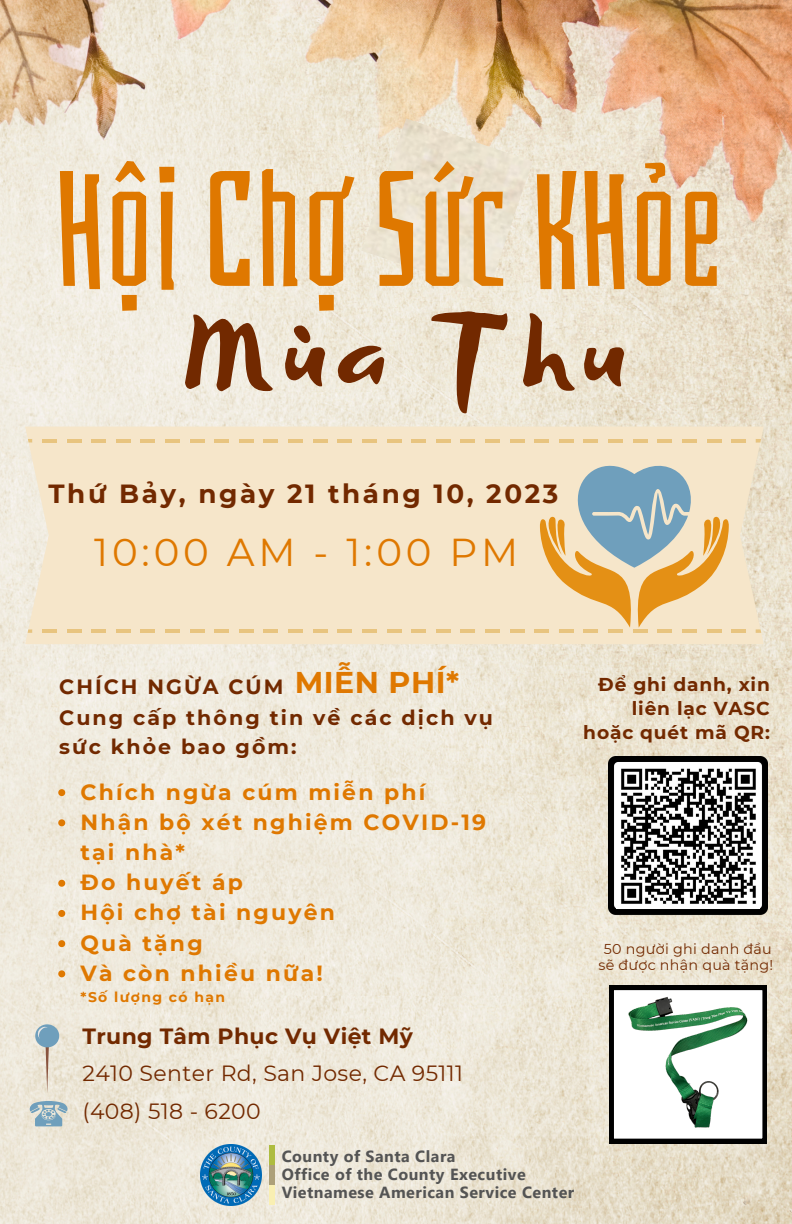
<style>
.page{position:relative;width:792px;height:1224px;background:#fff}
.page>*{position:absolute;margin:0;border:0;box-sizing:border-box;transform-origin:0 0}
.t1{font:161.8px "Bahianita";color:#df7800}
.t2{font:116.4px "Beach Resort";letter-spacing:.105em;color:#722900}
.t3{font:38.8px "Montserrat";letter-spacing:.1em;color:#df7800}
.t4{font:700 30px "Montserrat";letter-spacing:.015em;color:#df7800}
.t5{font:700 26.2px "Montserrat";letter-spacing:.1em;color:#722900}
.t6{font:700 22px/30.2px "Montserrat";letter-spacing:.1em;color:#df7800}
.t7{font:22px "Montserrat";letter-spacing:.015em;color:#722900}
.t8{font:700 22px "Montserrat";letter-spacing:.015em;color:#722900}
.t9{font:700 20.6px/28.4px "Montserrat";letter-spacing:.1em;color:#722900}
.t10{font:700 18.6px/24px "Montserrat";letter-spacing:.045em;color:#722900;text-align:right}
.t11{font:700 16px "Segoe UI";letter-spacing:.03em;color:#545454}
.t12{font:14.2px/16.6px "Montserrat";letter-spacing:.015em;color:#722900;text-align:center}
.t13{font:700 14px "Montserrat";letter-spacing:.1em;color:#df7800}
</style>
<div class="page">
<img style="left:0;top:0;width:792px;height:1224px">
<img style="left:361px;top:118px;width:172px;height:175px">
<svg style="left:35px;top:1024px;width:24px;height:69px;background:#c8cdc8"></svg>
<svg style="left:29px;top:1101px;width:39px;height:25px"></svg>
<svg style="left:58px;top:789px;width:7px;height:7px"></svg>
<svg style="left:58px;top:819px;width:7px;height:7px"></svg>
<svg style="left:58px;top:880px;width:7px;height:7px"></svg>
<svg style="left:58px;top:910px;width:7px;height:7px"></svg>
<svg style="left:58px;top:940px;width:7px;height:7px"></svg>
<svg style="left:58px;top:970px;width:7px;height:7px"></svg>
<div style="left:25px;top:427px;width:739px;height:217px;background:#f6e6ca"></div>
<hr style="left:288px;top:439px;width:15px;height:3px;background:#e8c47f">
<hr style="left:264px;top:439px;width:14px;height:3px;background:#e8c47f">
<hr style="left:214px;top:439px;width:15px;height:3px;background:#e8c47f">
<hr style="left:264px;top:629px;width:14px;height:4px;background:#e8c47f">
<hr style="left:239px;top:629px;width:15px;height:4px;background:#e8c47f">
<hr style="left:239px;top:439px;width:15px;height:3px;background:#e8c47f">
<hr style="left:288px;top:629px;width:15px;height:4px;background:#e8c47f">
<hr style="left:362px;top:439px;width:15px;height:3px;background:#e8c47f">
<hr style="left:387px;top:629px;width:14px;height:4px;background:#e8c47f">
<hr style="left:313px;top:629px;width:15px;height:4px;background:#e8c47f">
<hr style="left:362px;top:629px;width:15px;height:4px;background:#e8c47f">
<hr style="left:337px;top:439px;width:15px;height:3px;background:#e8c47f">
<hr style="left:313px;top:439px;width:15px;height:3px;background:#e8c47f">
<hr style="left:337px;top:629px;width:15px;height:4px;background:#e8c47f">
<hr style="left:214px;top:629px;width:15px;height:4px;background:#e8c47f">
<hr style="left:116px;top:439px;width:15px;height:3px;background:#e8c47f">
<hr style="left:116px;top:629px;width:15px;height:4px;background:#e8c47f">
<hr style="left:91px;top:629px;width:15px;height:4px;background:#e8c47f">
<hr style="left:91px;top:439px;width:15px;height:3px;background:#e8c47f">
<hr style="left:67px;top:629px;width:14px;height:4px;background:#e8c47f">
<hr style="left:67px;top:439px;width:14px;height:3px;background:#e8c47f">
<hr style="left:140px;top:439px;width:15px;height:3px;background:#e8c47f">
<hr style="left:190px;top:629px;width:14px;height:4px;background:#e8c47f">
<hr style="left:140px;top:629px;width:15px;height:4px;background:#e8c47f">
<hr style="left:165px;top:439px;width:15px;height:3px;background:#e8c47f">
<hr style="left:190px;top:439px;width:14px;height:3px;background:#e8c47f">
<hr style="left:165px;top:629px;width:15px;height:4px;background:#e8c47f">
<hr style="left:387px;top:439px;width:14px;height:3px;background:#e8c47f">
<hr style="left:657px;top:439px;width:15px;height:3px;background:#e8c47f">
<hr style="left:608px;top:629px;width:15px;height:4px;background:#e8c47f">
<hr style="left:608px;top:439px;width:15px;height:3px;background:#e8c47f">
<hr style="left:584px;top:439px;width:14px;height:3px;background:#e8c47f">
<hr style="left:559px;top:439px;width:15px;height:3px;background:#e8c47f">
<hr style="left:584px;top:629px;width:14px;height:4px;background:#e8c47f">
<hr style="left:682px;top:629px;width:15px;height:4px;background:#e8c47f">
<hr style="left:633px;top:629px;width:15px;height:4px;background:#e8c47f">
<hr style="left:559px;top:629px;width:15px;height:4px;background:#e8c47f">
<hr style="left:682px;top:439px;width:15px;height:3px;background:#e8c47f">
<hr style="left:657px;top:629px;width:15px;height:4px;background:#e8c47f">
<hr style="left:633px;top:439px;width:15px;height:3px;background:#e8c47f">
<hr style="left:485px;top:439px;width:15px;height:3px;background:#e8c47f">
<hr style="left:436px;top:439px;width:15px;height:3px;background:#e8c47f">
<hr style="left:460px;top:629px;width:15px;height:4px;background:#e8c47f">
<hr style="left:411px;top:439px;width:15px;height:3px;background:#e8c47f">
<hr style="left:436px;top:629px;width:15px;height:4px;background:#e8c47f">
<hr style="left:460px;top:439px;width:15px;height:3px;background:#e8c47f">
<hr style="left:534px;top:439px;width:15px;height:3px;background:#e8c47f">
<hr style="left:534px;top:629px;width:15px;height:4px;background:#e8c47f">
<hr style="left:510px;top:439px;width:14px;height:3px;background:#e8c47f">
<hr style="left:510px;top:629px;width:14px;height:4px;background:#e8c47f">
<hr style="left:411px;top:629px;width:15px;height:4px;background:#e8c47f">
<hr style="left:485px;top:629px;width:15px;height:4px;background:#e8c47f">
<hr style="left:731px;top:439px;width:15px;height:3px;background:#e8c47f">
<svg style="left:756px;top:439px;width:5px;height:4px"></svg>
<svg style="left:756px;top:629px;width:5px;height:4px"></svg>
<hr style="left:707px;top:439px;width:14px;height:3px;background:#e8c47f">
<hr style="left:707px;top:629px;width:14px;height:4px;background:#e8c47f">
<hr style="left:731px;top:629px;width:15px;height:4px;background:#e8c47f">
<svg style="left:28px;top:629px;width:4px;height:4px"></svg>
<svg style="left:28px;top:439px;width:4px;height:4px"></svg>
<hr style="left:42px;top:629px;width:15px;height:4px;background:#e8c47f">
<hr style="left:42px;top:439px;width:15px;height:3px;background:#e8c47f">
<svg style="left:537px;top:440px;width:192px;height:188px;background:#d5c7a6"></svg>
<img style="left:608px;top:756px;width:159px;height:159px">
<img style="left:617px;top:764px;width:142px;height:144px">
<img style="left:200px;top:1145px;width:61px;height:61px">
<div style="left:269px;top:1145px;width:5px;height:20px;background:#aebc40"></div>
<div style="left:269px;top:1165px;width:5px;height:20px;background:#ada079"></div>
<div style="left:269px;top:1185px;width:5px;height:20px;background:#f9efb2"></div>
<svg style="left:609px;top:986px;width:158px;height:157px"></svg>
<img style="left:616px;top:953px;width:144px;height:192px">
<p class="t1" style="left:55px;top:130px;width:670px">HộiChợSứcKHỏe</p>
<p class="t2" style="left:189px;top:291px;width:437px">Mùa Thu</p>
<p class="t5" style="left:48px;top:478px;width:511px">Thứ Bảy, ngày 21 tháng 10, 2023</p>
<p class="t3" style="left:94px;top:528px;width:426px">10:00 AM - 1:00 PM</p>
<p class="t4" style="left:295px;top:664px;width:166px">MIỄN PHÍ*</p>
<p class="t9" style="left:59px;top:672px;width:226px">CHÍCH NGỪA CÚM</p>
<p class="t9" style="left:59px;top:704px;width:435px">Cung cấp thông tin về các dịch vụ sức khỏe bao gồm:</p>
<p class="t6" style="left:80px;top:777px;width:346px">Chích ngừa cúm miễn phí</p>
<p class="t6" style="left:80px;top:807px;width:407px">Nhận bộ xét nghiệm COVID-19 tại nhà*</p>
<p class="t6" style="left:80px;top:867px;width:164px">Đo huyết áp</p>
<p class="t6" style="left:80px;top:897px;width:256px">Hội chợ tài nguyên</p>
<p class="t6" style="left:80px;top:928px;width:124px">Quà tặng</p>
<p class="t6" style="left:80px;top:958px;width:244px">Và còn nhiều nữa!</p>
<p class="t13" style="left:81px;top:988px;width:146px">*Số lượng có hạn</p>
<p class="t8" style="left:82px;top:1023px;width:332px">Trung Tâm Phục Vụ Việt Mỹ</p>
<p class="t7" style="left:82px;top:1060px;width:382px">2410 Senter Rd, San Jose, CA 95111</p>
<p class="t7" style="left:82px;top:1098px;width:180px">(408) 518 - 6200</p>
<p class="t10" style="left:583px;top:672px;width:188px">Để ghi danh, xin liên lạc VASC hoặc quét mã QR:</p>
<p class="t12" style="left:599px;top:940px;width:176px">50 người ghi danh đầu sẽ được nhận quà tặng!</p>
<p class="t11" style="left:282px;top:1145px;width:175px">County of Santa Clara</p>
<p class="t11" style="left:282px;top:1163px;width:246px">Office of the County Executive</p>
<p class="t11" style="left:282px;top:1181px;width:294px">Vietnamese American Service Center</p>
</div>
